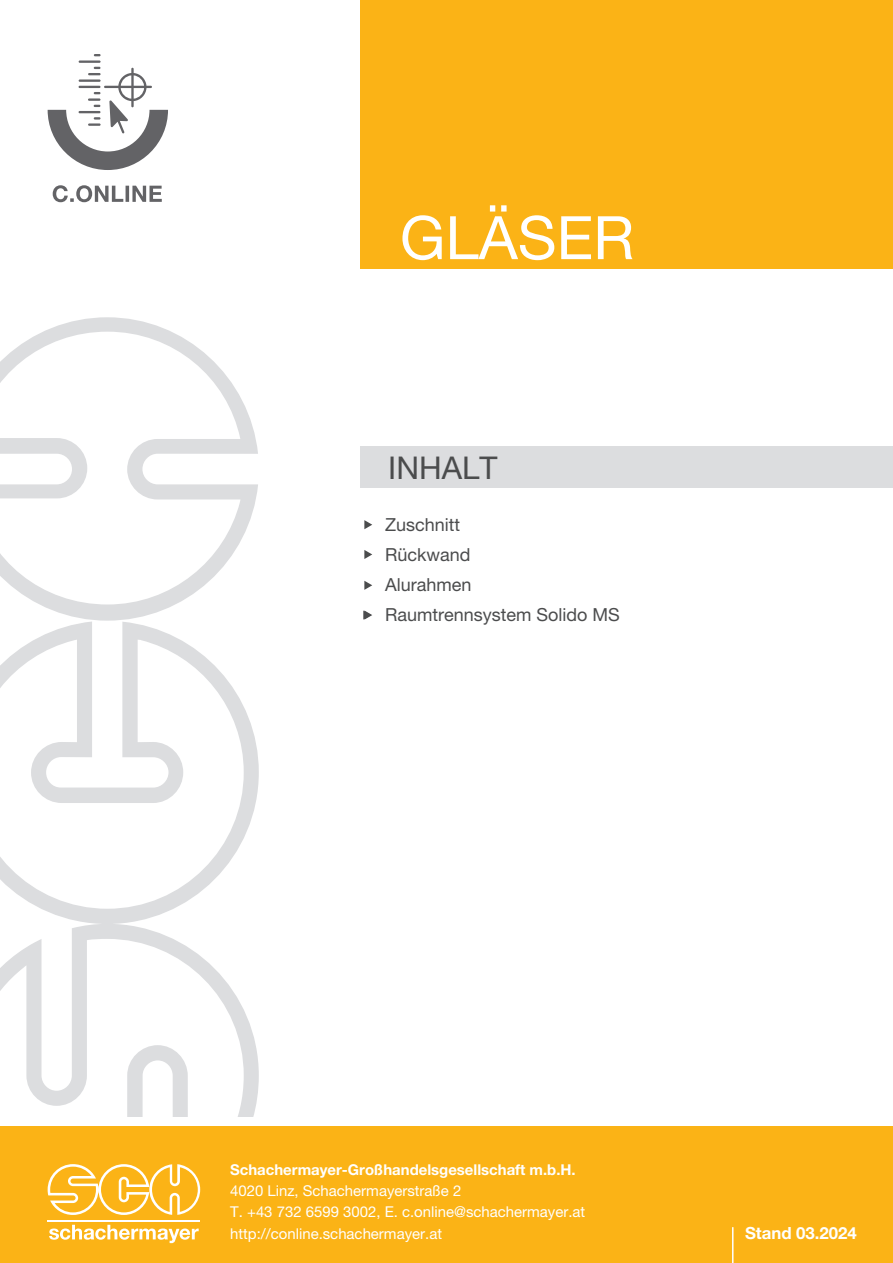
<style>
.page{position:relative;width:893px;height:1263px;background:#fff}
.page>*{position:absolute;margin:0;border:0;box-sizing:border-box;transform-origin:0 0}
.t1{font:60px "Helvetica Neue LT Pro";color:#fff}
.t2{font:31.35px "Helvetica Neue LT Pro";color:#4b4c4d}
.t3{font:18px/30px "Helvetica Neue LT Pro";color:#4b4c4d}
.t4{font:700 16.8px "Helvetica Neue LT Pro";color:#fff}
.t5{font:15px/21.3px "Helvetica Neue LT Pro";color:#fff}
.t6{font:700 15px "Helvetica Neue LT Pro";color:#fff}
</style>
<div class="page">
<svg style="left:364px;top:520px;width:8px;height:9px"></svg>
<svg style="left:364px;top:550px;width:8px;height:9px"></svg>
<svg style="left:364px;top:581px;width:8px;height:9px"></svg>
<svg style="left:363px;top:610px;width:9px;height:10px"></svg>
<svg style="left:0;top:317px;width:259px;height:799px"></svg>
<div style="left:361px;top:0;width:532px;height:269px;background:#fbb316"></div>
<svg style="left:48px;top:54px;width:120px;height:148px"></svg>
<div style="left:361px;top:446px;width:532px;height:42px;background:#dcdddf"></div>
<div style="left:0;top:1126px;width:893px;height:137px;background:#fbb316"></div>
<svg style="left:48px;top:1164px;width:152px;height:51px"></svg>
<svg style="left:49px;top:1225px;width:150px;height:18px"></svg>
<hr style="left:48px;top:1220px;width:152px;height:2px;background:#fff">
<hr style="left:732px;top:1227px;width:1px;height:36px;background:#fff">
<h1 class="t1" style="left:400px;top:202px;width:236px">GLÄSER</h1>
<h2 class="t2" style="left:388px;top:449px;width:111px">INHALT</h2>
<p class="t3" style="left:385px;top:509px;width:236px">Zuschnitt<br>Rückwand<br>Alurahmen<br>Raumtrennsystem Solido MS</p>
<p class="t6" style="left:230px;top:1160px;width:347px">Schachermayer-Großhandelsgesellschaft m.b.H.</p>
<p class="t5" style="left:230px;top:1180px;width:357px">4020 Linz, Schachermayerstraße 2<br>T. +43 732 6599 3002, E. c.online@schachermayer.at http://conline.schachermayer.at</p>
<p class="t4" style="left:745px;top:1222px;width:113px">Stand 03.2024</p>
</div>
